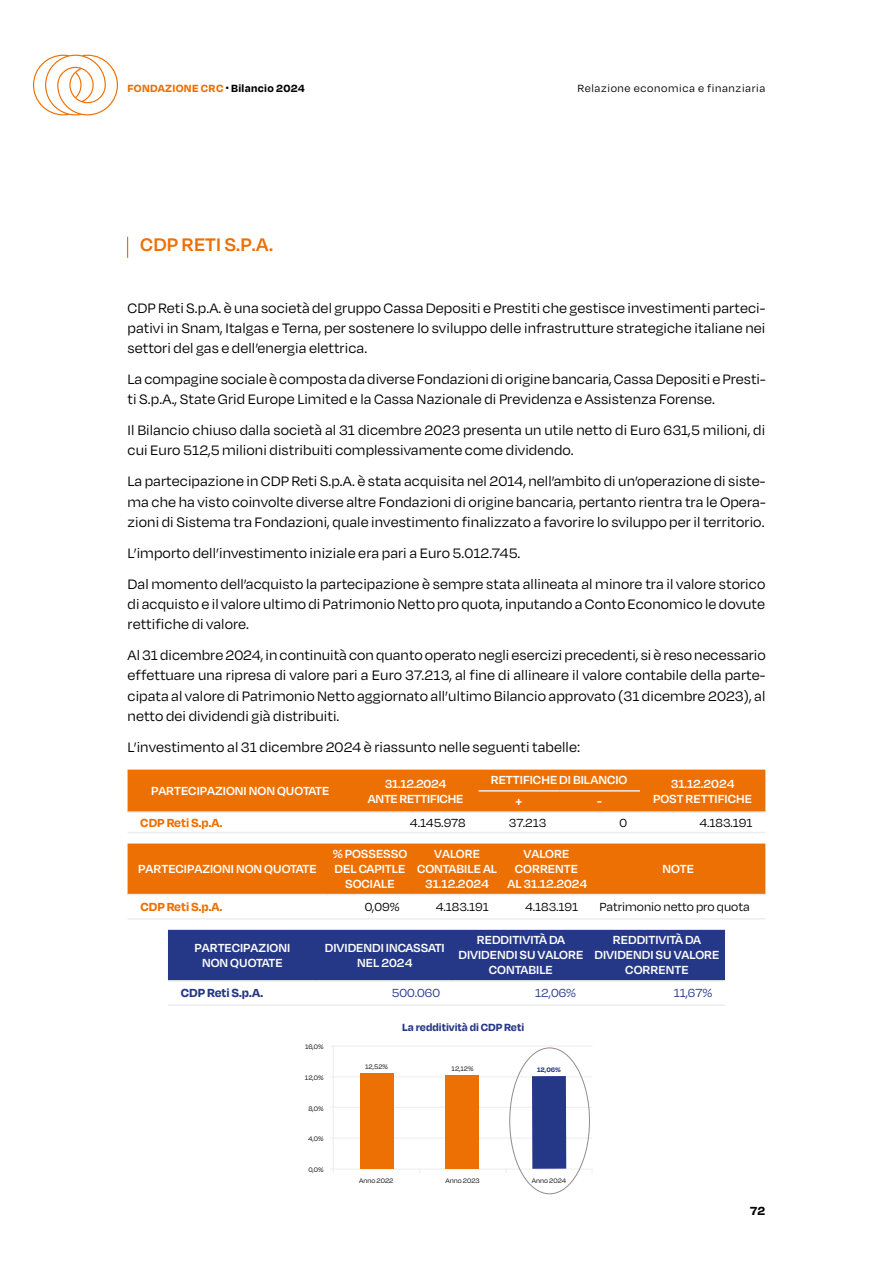
<style>
.page{position:relative;width:893px;height:1263px;background:#fff}
.page>*{position:absolute;margin:0;border:0;box-sizing:border-box;transform-origin:0 0}
.t1{font:600 21px "Degular";letter-spacing:.005em;color:#ed7004}
.t2{font:15.75px/20.2px "Degular";letter-spacing:.005em;color:#000}
.t3{font:600 13.5px/15px "Degular";color:#fff;text-align:center}
.t4{font:13.5px "Degular";color:#000}
.t5{font:700 13.5px "Degular";color:#ed7004}
.t6{font:600 13.5px/15px "Degular";letter-spacing:-.02em;color:#fff;text-align:center}
.t7{font:13.5px "Degular";color:#253787}
.t8{font:700 13.5px "Degular";color:#253787}
.t9{font:700 13.5px "Degular";color:#000}
.t10{font:12px "Degular";letter-spacing:.05em;color:#000}
.t11{font:700 12px "Degular";letter-spacing:.025em;color:#ed7004}
.t12{font:700 12px "Degular";color:#253787}
.t13{font:7.5px "Degular";color:#000}
.t14{font:700 7.5px "Degular";color:#253787}
.s1{font-size:10.5px;color:#000}
.s2{color:#000}
</style>
<div class="page">
<svg style="left:127px;top:237px;width:1px;height:21px"></svg>
<div style="left:128px;top:770px;width:637px;height:41px;background:#ed7004"></div>
<hr style="left:128px;top:811px;width:225px;height:2px;background:#ededed">
<hr style="left:353px;top:811px;width:125px;height:2px;background:#ededed">
<hr style="left:478px;top:811px;width:81px;height:2px;background:#ededed">
<hr style="left:559px;top:811px;width:81px;height:2px;background:#ededed">
<hr style="left:640px;top:811px;width:125px;height:2px;background:#ededed">
<hr style="left:128px;top:832px;width:225px;height:1px;background:#ededed">
<hr style="left:353px;top:832px;width:125px;height:1px;background:#ededed">
<hr style="left:478px;top:832px;width:81px;height:1px;background:#ededed">
<hr style="left:559px;top:832px;width:81px;height:1px;background:#ededed">
<hr style="left:640px;top:832px;width:125px;height:1px;background:#ededed">
<hr style="left:478px;top:790px;width:81px;height:2px;background:#ededed">
<hr style="left:559px;top:790px;width:81px;height:2px;background:#ededed">
<div style="left:128px;top:843px;width:637px;height:51px;background:#ed7004"></div>
<hr style="left:502px;top:918px;width:89px;height:1px;background:#ededed">
<hr style="left:591px;top:918px;width:174px;height:1px;background:#ededed">
<hr style="left:128px;top:894px;width:199px;height:1px;background:#ededed">
<hr style="left:327px;top:894px;width:85px;height:1px;background:#ededed">
<hr style="left:412px;top:894px;width:90px;height:1px;background:#ededed">
<hr style="left:502px;top:894px;width:89px;height:1px;background:#ededed">
<hr style="left:591px;top:894px;width:174px;height:1px;background:#ededed">
<hr style="left:128px;top:918px;width:199px;height:1px;background:#ededed">
<hr style="left:327px;top:918px;width:85px;height:1px;background:#ededed">
<hr style="left:412px;top:918px;width:90px;height:1px;background:#ededed">
<div style="left:168px;top:930px;width:557px;height:50px;background:#253787"></div>
<hr style="left:168px;top:980px;width:149px;height:1px;background:#ededed">
<hr style="left:317px;top:980px;width:136px;height:1px;background:#ededed">
<hr style="left:453px;top:980px;width:136px;height:1px;background:#ededed">
<hr style="left:589px;top:980px;width:136px;height:1px;background:#ededed">
<hr style="left:168px;top:1004px;width:149px;height:2px;background:#ededed">
<hr style="left:317px;top:1004px;width:136px;height:2px;background:#ededed">
<hr style="left:453px;top:1004px;width:136px;height:2px;background:#ededed">
<hr style="left:589px;top:1004px;width:136px;height:2px;background:#ededed">
<svg style="left:330px;top:1045px;width:263px;height:128px"></svg>
<div style="left:360px;top:1073px;width:34px;height:96px;background:#ed7004"></div>
<div style="left:446px;top:1075px;width:33px;height:94px;background:#ed7004"></div>
<div style="left:532px;top:1076px;width:34px;height:93px;background:#253787"></div>
<svg style="left:33px;top:55px;width:85px;height:60px"></svg>
<p class="t11" style="left:128px;top:80px;width:179px">FONDAZIONE CRC <span class="s1">•</span> <span class="s2">Bilancio 2024</span></p>
<p class="t10" style="left:578px;top:81px;width:189px">Relazione economica e finanziaria</p>
<h1 class="t1" style="left:140px;top:231px;width:134px">CDP RETI S.P.A.</h1>
<p class="t2" style="left:128px;top:297px;width:639px;text-align:justify">CDP Reti S.p.A. è una società del gruppo Cassa Depositi e Prestiti che gestisce investimenti parteci&shy;pativi in Snam, Italgas e Terna, per sostenere lo sviluppo delle infrastrutture strategiche italiane nei settori del gas e dell’energia elettrica.</p>
<p class="t2" style="left:128px;top:368px;width:640px">La compagine sociale è composta da diverse Fondazioni di origine bancaria, Cassa Depositi e Presti&shy;ti S.p.A., State Grid Europe Limited e la Cassa Nazionale di Previdenza e Assistenza Forense.</p>
<p class="t2" style="left:128px;top:420px;width:639px">Il Bilancio chiuso dalla società al 31 dicembre 2023 presenta un utile netto di Euro 631,5 milioni, di cui Euro 512,5 milioni distribuiti complessivamente come dividendo.</p>
<p class="t2" style="left:128px;top:471px;width:639px;text-align:justify">La partecipazione in CDP Reti S.p.A. è stata acquisita nel 2014, nell’ambito di un’operazione di siste&shy;ma che ha visto coinvolte diverse altre Fondazioni di origine bancaria, pertanto rientra tra le Opera&shy;zioni di Sistema tra Fondazioni, quale investimento finalizzato a favorire lo sviluppo per il territorio.</p>
<p class="t2" style="left:128px;top:537px;width:639px;line-height:30.9px">L’importo dell’investimento iniziale era pari a Euro 5.012.745.<br>Dal momento dell’acquisto la partecipazione è sempre stata allineata al minore tra il valore storico</p>
<p class="t2" style="left:128px;top:593px;width:639px">di acquisto e il valore ultimo di Patrimonio Netto pro quota, inputando a Conto Economico le dovute rettifiche di valore.</p>
<p class="t2" style="left:128px;top:644px;width:640px;text-align:justify">Al 31 dicembre 2024, in continuità con quanto operato negli esercizi precedenti, si è reso necessario effettuare una ripresa di valore pari a Euro 37.213, al fine di allineare il valore contabile della parte&shy;cipata al valore di Patrimonio Netto aggiornato all’ultimo Bilancio approvato (31 dicembre 2023), al netto dei dividendi già distribuiti.</p>
<p class="t2" style="left:128px;top:736px;width:454px">L’investimento al 31 dicembre 2024 è riassunto nelle seguenti tabelle:</p>
<p class="t3" style="left:151px;top:783px;width:180px">PARTECIPAZIONI NON QUOTATE</p>
<p class="t6" style="left:368px;top:775px;width:97px">31.12.2024<br>ANTE RETTIFICHE</p>
<p class="t3" style="left:491px;top:772px;width:138px">RETTIFICHE DI BILANCIO</p>
<p class="t3" style="left:671px;top:775px;width:65px">31.12.2024</p>
<p class="t3" style="left:515px;top:794px;width:8px">+</p>
<p class="t3" style="left:597px;top:794px;width:6px">-</p>
<p class="t3" style="left:653px;top:790px;width:100px">POST RETTIFICHE</p>
<p class="t5" style="left:140px;top:814px;width:84px">CDP Reti S.p.A.</p>
<p class="t4" style="left:410px;top:814px;width:57px">4.145.978</p>
<p class="t4" style="left:509px;top:814px;width:39px">37.213</p>
<p class="t4" style="left:619px;top:814px;width:9px">0</p>
<p class="t4" style="left:699px;top:814px;width:55px">4.183.191</p>
<p class="t3" style="left:138px;top:861px;width:180px">PARTECIPAZIONI NON QUOTATE</p>
<p class="t3" style="left:333px;top:846px;width:76px">% POSSESSO<br>DEL CAPITLE<br>SOCIALE</p>
<p class="t3" style="left:417px;top:846px;width:82px">VALORE<br>CONTABILE AL<br>31.12.2024</p>
<p class="t3" style="left:507px;top:846px;width:82px">VALORE<br>CORRENTE<br>AL 31.12.2024</p>
<p class="t3" style="left:662px;top:861px;width:33px">NOTE</p>
<p class="t5" style="left:140px;top:898px;width:84px">CDP Reti S.p.A.</p>
<p class="t4" style="left:365px;top:899px;width:36px">0,09%</p>
<p class="t4" style="left:436px;top:899px;width:55px">4.183.191</p>
<p class="t4" style="left:525px;top:899px;width:55px">4.183.191</p>
<p class="t4" style="left:600px;top:899px;width:152px">Patrimonio netto pro quota</p>
<p class="t3" style="left:194px;top:940px;width:97px">PARTECIPAZIONI<br>NON QUOTATE</p>
<p class="t3" style="left:325px;top:940px;width:121px">DIVIDENDI INCASSATI<br>NEL 2024</p>
<p class="t3" style="left:458px;top:932px;width:126px">REDDITIVITÀ DA<br>DIVIDENDI SU VALORE<br>CONTABILE</p>
<p class="t3" style="left:594px;top:932px;width:126px">REDDITIVITÀ DA<br>DIVIDENDI SU VALORE<br>CORRENTE</p>
<p class="t8" style="left:181px;top:985px;width:84px">CDP Reti S.p.A.</p>
<p class="t7" style="left:392px;top:985px;width:50px">500.060</p>
<p class="t7" style="left:535px;top:985px;width:43px">12,06%</p>
<p class="t7" style="left:674px;top:985px;width:40px">11,67%</p>
<p class="t12" style="left:402px;top:1020px;width:123px">La redditività di CDP Reti</p>
<p class="t13" style="left:305px;top:1042px;width:20px">16,0%</p>
<p class="t13" style="left:305px;top:1073px;width:20px">12,0%</p>
<p class="t13" style="left:308px;top:1104px;width:17px">8,0%</p>
<p class="t13" style="left:308px;top:1134px;width:17px">4,0%</p>
<p class="t13" style="left:308px;top:1165px;width:17px">0,0%</p>
<p class="t13" style="left:359px;top:1176px;width:36px">Anno 2022</p>
<p class="t13" style="left:445px;top:1176px;width:36px">Anno 2023</p>
<p class="t13" style="left:532px;top:1176px;width:36px">Anno 2024</p>
<p class="t13" style="left:365px;top:1062px;width:24px">12,52%</p>
<p class="t13" style="left:452px;top:1064px;width:24px">12,12%</p>
<p class="t14" style="left:537px;top:1065px;width:25px">12,06%</p>
<p class="t9" style="left:750px;top:1202px;width:17px">72</p>
</div>
